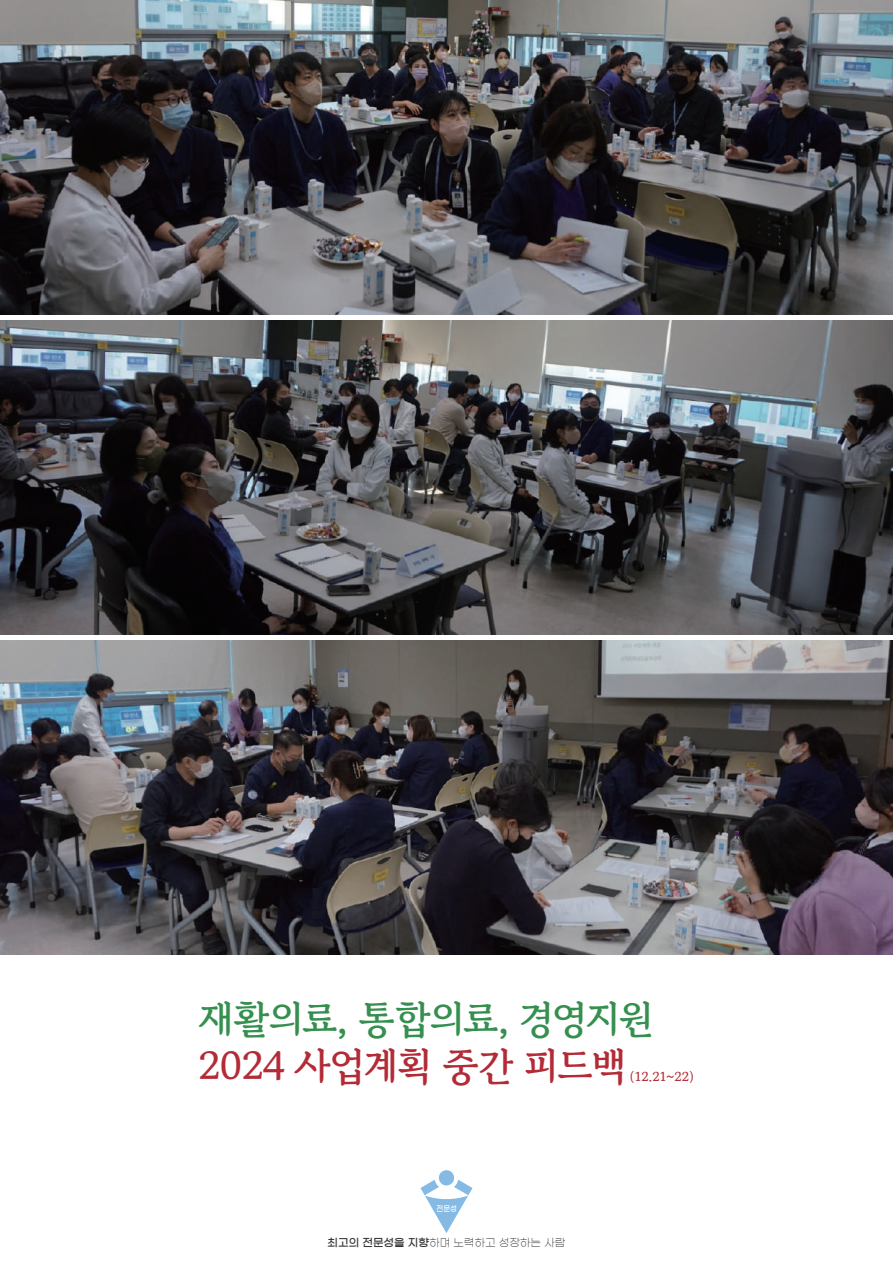
<style>
.page{position:relative;width:893px;height:1263px;background:#fff}
.page>*{position:absolute;margin:0;border:0;box-sizing:border-box;transform-origin:0 0}
.t1{font:700 39px "Gowun Batang";letter-spacing:-.025em;color:#358f4f}
.t2{font:700 39px "Gowun Batang";letter-spacing:-.025em;color:#b22b37}
.t3{font:700 12.9px "Gowun Batang";color:#b22b37}
.t4{font:10.95px "Gmarket Sans TTF Light";color:#353636}
.t5{font:7.8px "Gmarket Sans TTF Medium";color:#fff;scale:.9 1}
.s1{font-family:"Gmarket Sans TTF Medium"}
</style>
<div class="page">
<svg style="left:420px;top:1170px;width:52px;height:63px"></svg>
<img style="left:0;top:641px;width:893px;height:313px">
<img style="left:0;top:1px;width:893px;height:313px">
<img style="left:0;top:321px;width:893px;height:313px">
<h1 class="t1" style="left:199px;top:989px;width:456px">재활의료, 통합의료, 경영지원</h1>
<h1 class="t2" style="left:199px;top:1036px;width:429px">2024 사업계획 중간 피드백</h1>
<p class="t3" style="left:629px;top:1066px;width:66px">(12.21~22)</p>
<p class="t5" style="left:437px;top:1204px;width:24px">전문성</p>
<p class="t4" style="left:328px;top:1237px;width:239px"><span class="s1">최고의 전문성을 지향</span>하며 노력하고 성장하는 사람</p>
</div>
